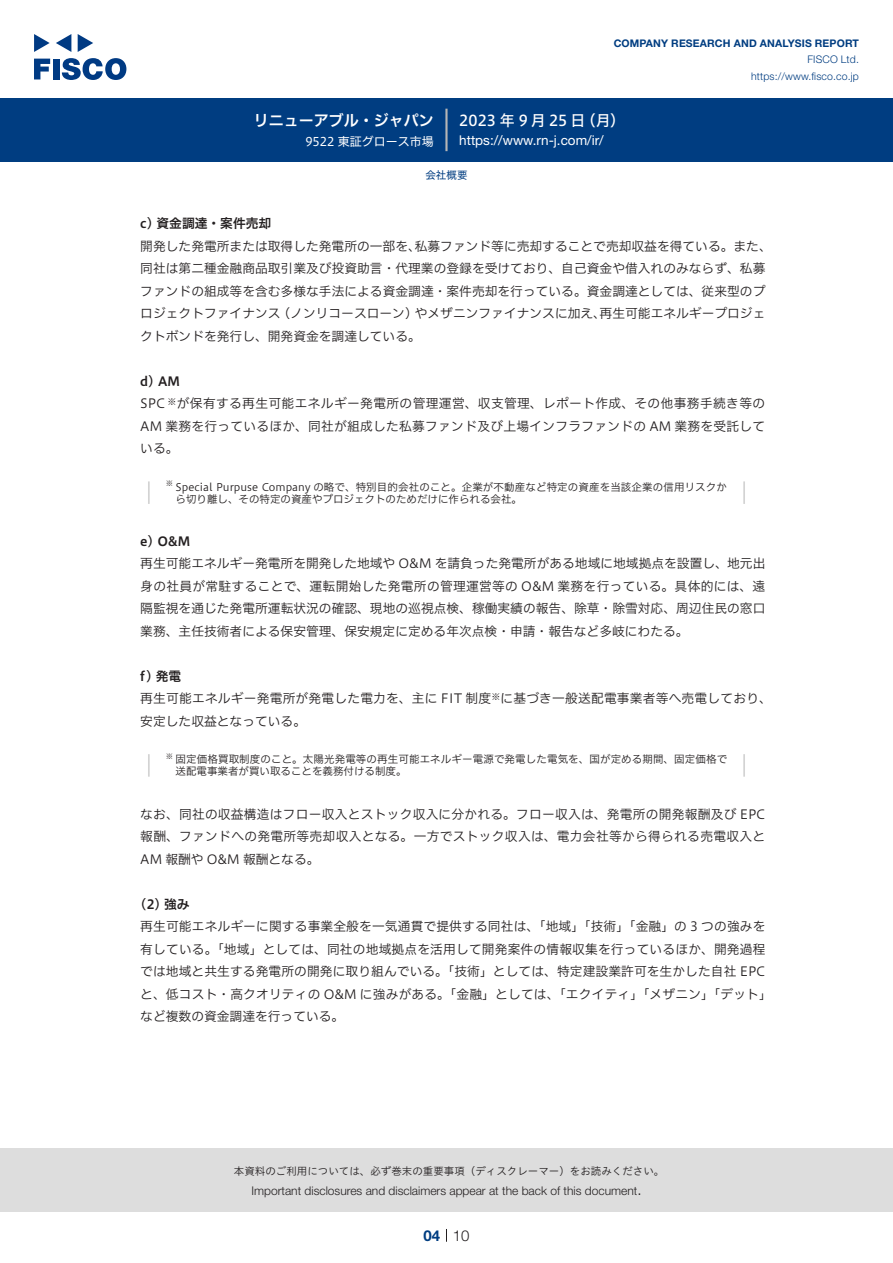
<style>
.page{position:relative;width:893px;height:1263px;background:#fff}
.page>*{position:absolute;margin:0;border:0;box-sizing:border-box;transform-origin:0 0}
.t1{font:15px "Hiragino UD Sans F Std N W5";letter-spacing:.21em;color:#fff}
.t2{font:15px "Hiragino UD Sans F Std N W6";color:#fff}
.t3{font:300 15px "Helvetica Neue LT Std";color:#231f20}
.t4{font:700 15px "Helvetica Neue LT Std";color:#003d81}
.t5{font:13.5px "Helvetica Neue LT Std";color:#fff}
.t6{font:12.75px/22.5px "Hiragino UD Sans F Std N W3";letter-spacing:.005em;color:#231f20}
.t7{font:12.75px "Hiragino UD Sans F Std N W3";letter-spacing:.03em;color:#231f20}
.t8{font:12.75px "Hiragino UD Sans F Std N W6";color:#231f20}
.t9{font:300 12px "Helvetica Neue LT Std";color:#231f20}
.t10{font:12px "Hiragino UD Sans F Std N W4";color:#fff}
.t11{font:10.5px "Hiragino UD Sans F Std N W3";letter-spacing:.01em;color:#231f20}
.t12{font:10.5px "Hiragino UD Sans Std W3";color:#231f20}
.t13{font:700 10.5px "Helvetica Neue LT Std";letter-spacing:.015em;color:#003d81}
.t14{font:300 10.5px/16.5px "Helvetica Neue LT Std";letter-spacing:.015em;color:#003d81;text-align:right}
.t15{font:10.5px "Hiragino UD Sans F Std N W4";color:#003d81}
.t16{font:8.85px "Hiragino UD Sans F Std N W3";color:#231f20}
.t17{font:7.35px "Hiragino UD Sans F Std N W3";color:#231f20}
</style>
<div class="page">
<div style="left:0;top:1148px;width:893px;height:64px;background:#ddd"></div>
<svg style="left:34px;top:59px;width:16px;height:20px"></svg>
<div style="left:53px;top:59px;width:6px;height:20px;background:#003a83"></div>
<svg style="left:62px;top:58px;width:64px;height:22px"></svg>
<svg style="left:34px;top:34px;width:16px;height:18px"></svg>
<svg style="left:78px;top:34px;width:15px;height:18px"></svg>
<svg style="left:56px;top:34px;width:15px;height:18px"></svg>
<div style="left:0;top:98px;width:893px;height:64px;background:#003d81"></div>
<hr style="left:445px;top:109px;width:3px;height:42px;background:#b5b5b6">
<svg style="left:446px;top:1229px;width:1px;height:13px"></svg>
<hr style="left:148px;top:481px;width:2px;height:23px;background:#d3d3d3">
<hr style="left:743px;top:481px;width:2px;height:23px;background:#d3d3d3">
<hr style="left:148px;top:754px;width:2px;height:23px;background:#d3d3d3">
<hr style="left:743px;top:754px;width:2px;height:23px;background:#d3d3d3">
<p class="t2" style="left:254px;top:109px;width:182px">リニューアブル・ジャパン</p>
<p class="t10" style="left:305px;top:132px;width:130px">9522 東証グロース市場</p>
<p class="t13" style="left:614px;top:37px;width:247px">COMPANY RESEARCH AND ANALYSIS REPORT</p>
<p class="t14" style="left:751px;top:51px;width:109px">FISCO Ltd. https://www.fisco.co j p.</p>
<p class="t1" style="left:581px;top:109px;width:46px">（月(</p>
<p class="t1" style="left:459px;top:109px;width:128px">2023年9月25日</p>
<p class="t5" style="left:459px;top:132px;width:146px">https: / / w w w . r n .j- c o m /i r/</p>
<p class="t8" style="left:140px;top:214px;width:132px">c) 資金調達・案件売却</p>
<p class="t15" style="left:425px;top:167px;width:43px">会社概要</p>
<p class="t6" style="left:415px;top:234px;width:358px">私募ファンド等に売却することで売却収益を得ている。また、</p>
<p class="t6" style="left:140px;top:234px;width:282px">開発した発電所または取得した発電所の一部を、</p>
<p class="t6" style="left:140px;top:256px;width:627px">同社は第二種金融商品取引業及び投資助言・代理業の登録を受けており、自己資金や借入れのみならず、私募</p>
<p class="t6" style="left:140px;top:279px;width:627px">ファンドの組成等を含む多様な手法による資金調達・案件売却を行っている。資金調達としては、従来型のプ</p>
<p class="t6" style="left:600px;top:301px;width:167px">再生可能エネルギープロジェ</p>
<p class="t6" style="left:140px;top:301px;width:282px">ロジェクトファイナンス<br>クトボンドを発行し、開発資金を調達している。</p>
<p class="t8" style="left:140px;top:371px;width:41px">d) AM</p>
<p class="t7" style="left:177px;top:394px;width:590px">が保有する再生可能エネルギー発電所の管理運営、収支管理、レポート作成、その他事務手続き等の</p>
<p class="t6" style="left:415px;top:301px;width:193px">やメザニンファイナンスに加え、</p>
<p class="t6" style="left:278px;top:301px;width:142px">（ノンリコースローン）</p>
<p class="t16" style="left:167px;top:395px;width:10px">※</p>
<p class="t6" style="left:140px;top:391px;width:626px">SPC<br>AM 業務を行っているほか、同社が組成した私募ファンド及び上場インフラファンドの AM 業務を受託している。</p>
<p class="t11" style="left:176px;top:479px;width:553px">Special Purpuse Company の略で、特別目的会社のこと。企業が不動産など特定の資産を当該企業の信用リスクか</p>
<p class="t17" style="left:166px;top:478px;width:9px">※</p>
<p class="t11" style="left:176px;top:491px;width:348px">ら切り離し、その特定の資産やプロジェクトのためだけに作られる会社。</p>
<p class="t8" style="left:140px;top:531px;width:52px">e) O&amp;M</p>
<p class="t6" style="left:140px;top:552px;width:627px;text-align:justify">再生可能エネルギー発電所を開発した地域や O&amp;M を請負った発電所がある地域に地域拠点を設置し、地元出身の社員が常駐することで、運転開始した発電所の管理運営等の O&amp;M 業務を行っている。具体的には、遠隔監視を通じた発電所運転状況の確認、現地の巡視点検、稼働実績の報告、除草・除雪対応、周辺住民の窓口業務、主任技術者による保安管理、保安規定に定める年次点検・申請・報告など多岐にわたる。</p>
<p class="t8" style="left:140px;top:666px;width:43px">f) 発電</p>
<p class="t6" style="left:500px;top:687px;width:273px">に基づき一般送配電事業者等へ売電しており、</p>
<p class="t6" style="left:140px;top:687px;width:352px">再生可能エネルギー発電所が発電した電力を、主に FIT 制度安定した収益となっている。</p>
<p class="t11" style="left:176px;top:751px;width:553px">固定価格買取制度のこと。太陽光発電等の再生可能エネルギー電源で発電した電気を、国が定める期間、固定価格で</p>
<p class="t16" style="left:491px;top:690px;width:10px">※</p>
<p class="t17" style="left:166px;top:751px;width:9px">※</p>
<p class="t11" style="left:176px;top:763px;width:232px">送配電事業者が買い取ることを義務付ける制度。</p>
<p class="t6" style="left:140px;top:802px;width:626px;text-align:justify">なお、同社の収益構造はフロー収入とストック収入に分かれる。フロー収入は、発電所の開発報酬及び EPC報酬、ファンドへの発電所等売却収入となる。一方でストック収入は、電力会社等から得られる売電収入とAM 報酬や O&amp;M 報酬となる。</p>
<p class="t8" style="left:140px;top:894px;width:51px">2( )強み</p>
<p class="t6" style="left:140px;top:914px;width:633px">再生可能エネルギーに関する事業全般を一気通貫で提供する同社は、「地域」「技術」「金融」の 3 つの強みを有している。「地域」としては、同社の地域拠点を活用して開発案件の情報収集を行っているほか、開発過程では地域と共生する発電所の開発に取り組んでいる。「技術」としては、特定建設業許可を生かした自社 EPCと、低コスト・高クオリティの O&amp;M に強みがある。「金融」としては、「エクイティ」「メザニン」「デット「など複数の資金調達を行っている。</p>
<p class="t12" style="left:234px;top:1163px;width:432px">本資料のご利用については、必ず巻末の重要事項（ディスクレーマー）をお読みください。</p>
<p class="t3" style="left:637px;top:1180px;width:6px">.</p>
<p class="t9" style="left:251px;top:1183px;width:387px">Important disclosures and disclaimers appear at the back of this document</p>
<p class="t4" style="left:423px;top:1226px;width:18px">04</p>
<p class="t3" style="left:453px;top:1226px;width:18px">10</p>
</div>
